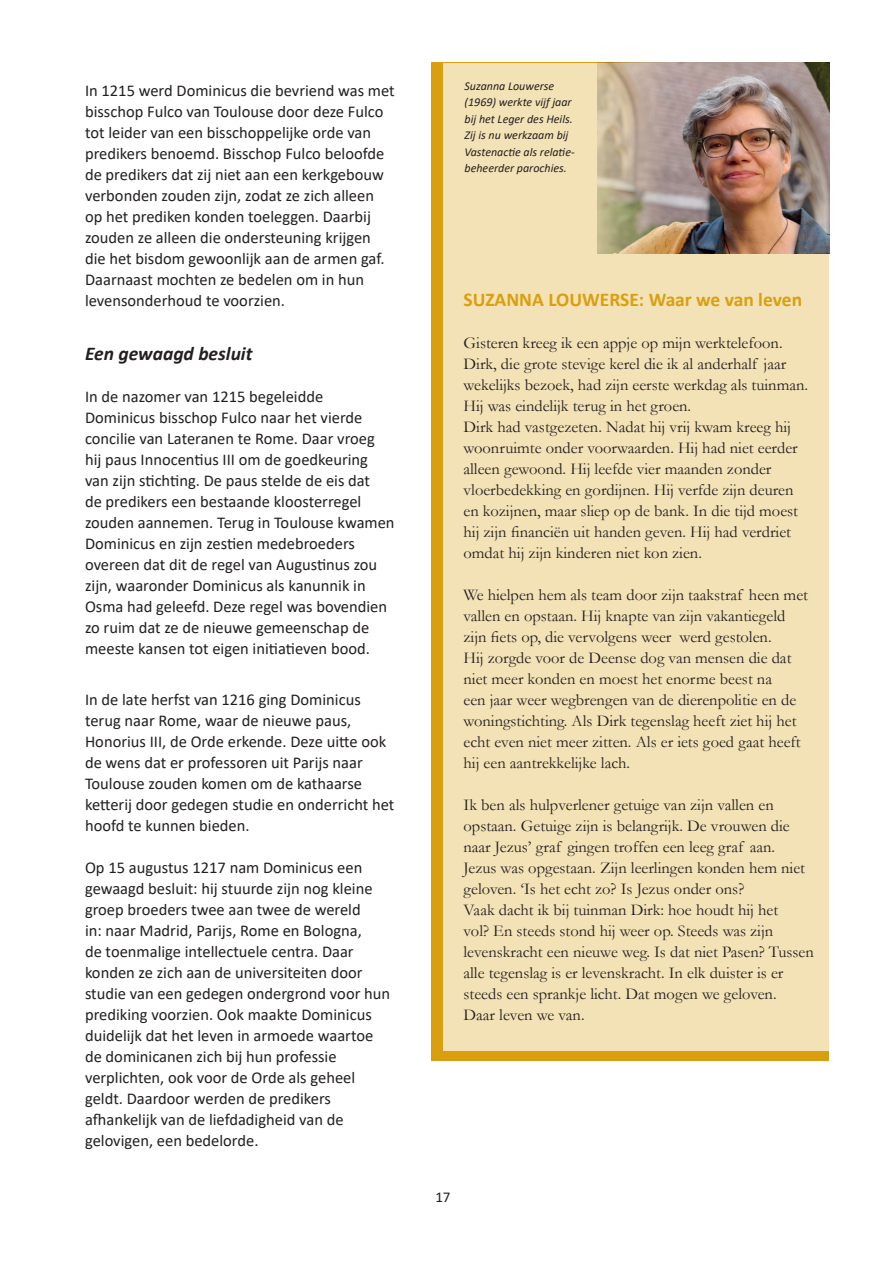
<style>
.page{position:relative;width:893px;height:1263px;background:#fff}
.page>*{position:absolute;margin:0;border:0;box-sizing:border-box;transform-origin:0 0}
.t1{font:700 19.5px "Calibri";color:#da9f0f}
.t2{font:italic 700 19.5px "Calibri";color:#231f20}
.t3{font:16.5px/21px "Calibri";color:#231f20}
.t4{font:16.5px/21px "Garamond";color:#231f20}
.t5{font:15px "Calibri";color:#231f20}
.t6{font:italic 12px/16.5px "Calibri";color:#231f20}
</style>
<div class="page">
<div style="left:432px;top:63px;width:397px;height:998px;background:#da9f0f"></div>
<div style="left:443px;top:63px;width:386px;height:987px;background:#f3e2b6"></div>
<img style="left:597px;top:63px;width:232px;height:190px">
<p class="t3" style="left:85px;top:80px;width:311px">In 1215 werd Dominicus die bevriend was met bisschop Fulco van Toulouse door deze Fulco tot leider van een bisschoppelijke orde van predikers benoemd. Bisschop Fulco beloofde de predikers dat zij niet aan een kerkgebouw verbonden zouden zijn, zodat ze zich alleen op het prediken konden toeleggen. Daarbij zouden ze alleen die ondersteuning krijgen die het bisdom gewoonlijk aan de armen gaf.<br>Daarnaast mochten ze bedelen om in hun levensonderhoud te voorzien.</p>
<p class="t2" style="left:85px;top:340px;width:169px">Een gewaagd besluit</p>
<p class="t3" style="left:85px;top:386px;width:311px">In de nazomer van 1215 begeleidde Dominicus bisschop Fulco naar het vierde concilie van Lateranen te Rome. Daar vroeg hij paus Innocentius III om de goedkeuring van zijn stichting. De paus stelde de eis dat<br>de predikers een bestaande kloosterregel zouden aannemen. Terug in Toulouse kwamen Dominicus en zijn zestien medebroeders overeen dat dit de regel van Augustinus zou zijn, waaronder Dominicus als kanunnik in Osma had geleefd. Deze regel was bovendien zo ruim dat ze de nieuwe gemeenschap de meeste kansen tot eigen initiatieven bood.</p>
<p class="t3" style="left:85px;top:689px;width:311px">In de late herfst van 1216 ging Dominicus terug naar Rome, waar de nieuwe paus, Honorius III, de Orde erkende. Deze uitte ook de wens dat er professoren uit Parijs naar Toulouse zouden komen om de kathaarse ketterij door gedegen studie en onderricht het hoofd te kunnen bieden.</p>
<p class="t3" style="left:85px;top:857px;width:307px">Op 15 augustus 1217 nam Dominicus een gewaagd besluit: hij stuurde zijn nog kleine groep broeders twee aan twee de wereld<br>in: naar Madrid, Parijs, Rome en Bologna,<br>de toenmalige intellectuele centra. Daar konden ze zich aan de universiteiten door studie van een gedegen ondergrond voor hun prediking voorzien. Ook maakte Dominicus duidelijk dat het leven in armoede waartoe de dominicanen zich bij hun professie verplichten, ook voor de Orde als geheel geldt. Daardoor werden de predikers afhankelijk van de liefdadigheid van de gelovigen, een bedelorde.</p>
<p class="t6" style="left:465px;top:77px;width:112px">Suzanna Louwerse (1969) werkte vijf jaar bij het Leger des Heils.<br>Zij is nu werkzaam bij<br>Vastenactie als relatie&shy;beheerder parochies.</p>
<p class="t1" style="left:463px;top:286px;width:340px">SUZANNA LOUWERSE: Waar we van leven</p>
<p class="t4" style="left:463px;top:332px;width:346px">Gisteren kreeg ik een appje op mijn werktelefoon.<br>Dirk, die grote stevige kerel die ik al anderhalf jaar wekelijks bezoek, had zijn eerste werkdag als tuinman.<br>Hij was eindelijk terug in het groen.<br>Dirk had vastgezeten. Nadat hij vrij kwam kreeg hij woonruimte onder voorwaarden. Hij had niet eerder alleen gewoond. Hij leefde vier maanden zonder vloerbedekking en gordijnen. Hij verfde zijn deuren en kozijnen, maar sliep op de bank. In die tijd moest hij zijn financiën uit handen geven. Hij had verdriet omdat hij zijn kinderen niet kon zien.</p>
<p class="t4" style="left:463px;top:584px;width:346px">We hielpen hem als team door zijn taakstraf heen met vallen en opstaan. Hij knapte van zijn vakantiegeld zijn fiets op, die vervolgens weer werd gestolen.<br>Hij zorgde voor de Deense dog van mensen die dat niet meer konden en moest het enorme beest na<br>een jaar weer wegbrengen van de dierenpolitie en de woningstichting. Als Dirk tegenslag heeft ziet hij het echt even niet meer zitten. Als er iets goed gaat heeft hij een aantrekkelijke lach.</p>
<p class="t4" style="left:463px;top:794px;width:352px">Ik ben als hulpverlener getuige van zijn vallen en opstaan. Getuige zijn is belangrijk. De vrouwen die naar Jezus’ graf gingen troffen een leeg graf aan.<br>Jezus was opgestaan. Zijn leerlingen konden hem niet geloven. ‘Is het echt zo? Is Jezus onder ons?<br>Vaak dacht ik bij tuinman Dirk: hoe houdt hij het<br>vol? En steeds stond hij weer op. Steeds was zijn levenskracht een nieuwe weg. Is dat niet Pasen? Tussen alle tegenslag is er levenskracht. In elk duister is er steeds een sprankje licht. Dat mogen we geloven.<br>Daar leven we van.</p>
<p class="t5" style="left:435px;top:1186px;width:17px">17</p>
</div>
